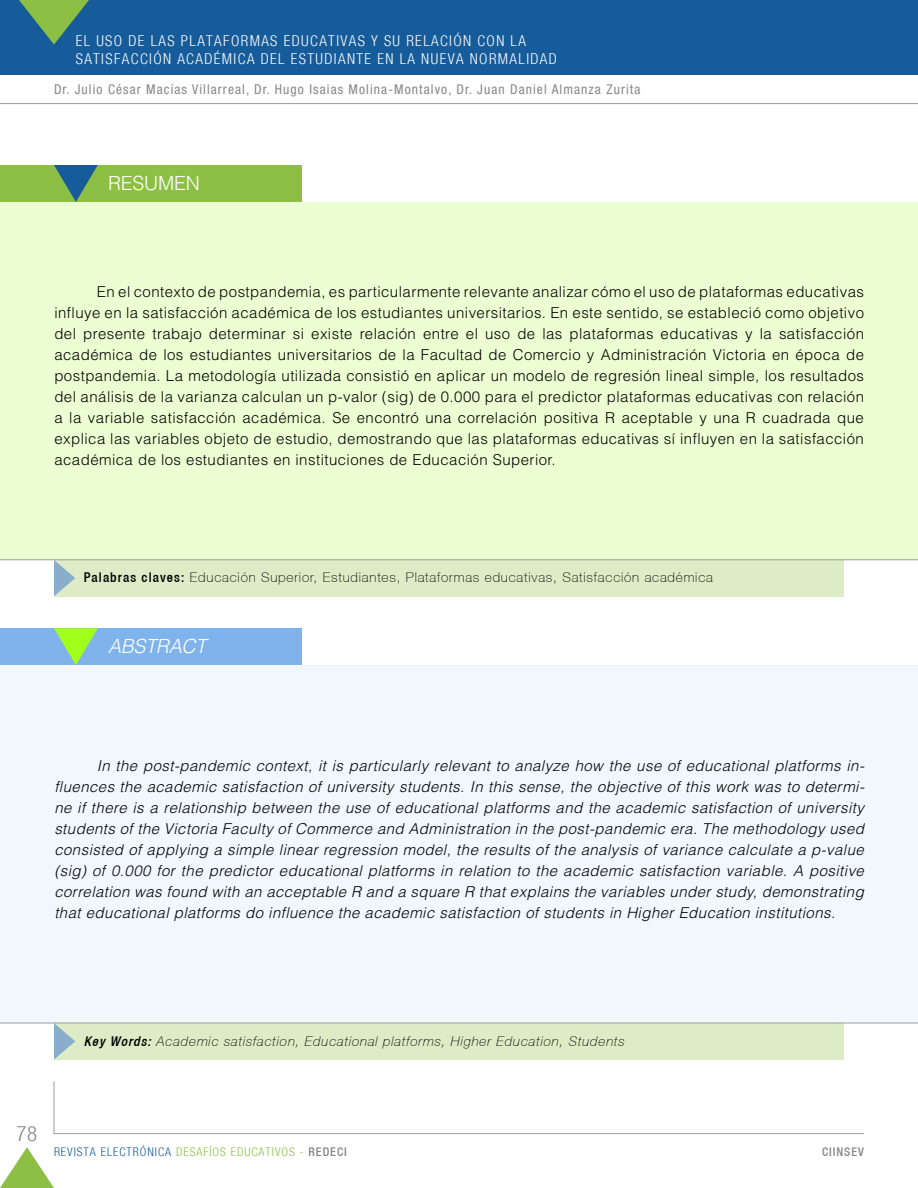
<style>
.page{position:relative;width:918px;height:1188px;background:#fff}
.page>*{position:absolute;margin:0;border:0;box-sizing:border-box;transform-origin:0 0}
.t1{font:300 condensed 21px "Helvetica Neue";color:#878787}
.t2{font:italic 300 19.5px "Helvetica LT Std";letter-spacing:-.01em;color:#fff}
.t3{font:300 19.5px "Helvetica LT Std";letter-spacing:-.01em;color:#fff}
.t4{font:300 15px/21px "Helvetica LT Std";letter-spacing:.03em;color:#000;text-align:justify}
.t5{font:italic 300 15px/21px "Helvetica LT Std";letter-spacing:.03em;color:#000;text-align:justify}
.t6{font:300 condensed 15px/18px "Helvetica Neue";letter-spacing:.095em;color:#fff}
.t7{font:100 13.5px "Helvetica Neue CE";letter-spacing:.06em;color:#000}
.t8{font:condensed 13.5px "Helvetica Neue LT Std";letter-spacing:.08em;color:#878787}
.t9{font:italic 100 13.5px "Helvetica Neue CE";letter-spacing:.06em;color:#000}
.t10{font:300 condensed 12px "Helvetica Neue";letter-spacing:.08em;color:#8dbf44}
.t11{font:500 condensed 12px "Helvetica 67";letter-spacing:.08em;color:#878787}
.s1{font-family:"Helvetica 67";font-weight:500;font-stretch:condensed}
.s2{color:#165b9a}
.s3{font-family:"Helvetica 67";font-weight:500;color:#878787}
</style>
<div class="page">
<div style="left:0;top:202px;width:918px;height:357px;background:#ecffd2"></div>
<div style="left:0;top:665px;width:918px;height:358px;background:#f2f7fd"></div>
<div style="left:0;top:165px;width:302px;height:37px;background:#8dbf44"></div>
<svg style="left:54px;top:165px;width:44px;height:37px"></svg>
<div style="left:0;top:628px;width:302px;height:37px;background:#80b3ec"></div>
<svg style="left:54px;top:628px;width:44px;height:37px"></svg>
<div style="left:54px;top:560px;width:789px;height:36px;background:#ddecc7"></div>
<svg style="left:54px;top:560px;width:21px;height:36px"></svg>
<hr style="left:0;top:559px;width:918px;height:1px;background:#9d9d9c">
<div style="left:54px;top:1023px;width:789px;height:36px;background:#ddecc7"></div>
<svg style="left:54px;top:1024px;width:21px;height:35px"></svg>
<hr style="left:0;top:1023px;width:918px;height:1px;background:#9d9d9c">
<div style="left:0;top:0;width:918px;height:75px;background:#165b9a"></div>
<hr style="left:0;top:103px;width:918px;height:1px;background:#9d9d9c">
<svg style="left:19px;top:0;width:70px;height:45px"></svg>
<svg style="left:53px;top:1081px;width:811px;height:53px"></svg>
<svg style="left:0;top:1147px;width:54px;height:41px"></svg>
<p class="t6" style="left:76px;top:31px;width:483px">EL USO DE LAS PLATAFORMAS EDUCATIVAS Y SU RELACIÓN CON LA<br>SATISFACCIÓN ACADÉMICA DEL ESTUDIANTE EN LA NUEVA NORMALIDAD</p>
<p class="t6" style="left:54px;top:32px;width:521px">IMPORTANCIA DE LA FORMACIÓN EN DESARROLLO DE HABILIDADES<br>SOCIOEMOCIONALES DESDE LA PERSPECT VA DE ESTUDIANTES DE INGENIERÍA</p>
<p class="t8" style="left:54px;top:81px;width:588px">Dr. Julio César Macías Villarreal, Dr. Hugo Isaias Molina-Montalvo, Dr. Juan Daniel Almanza Zurita</p>
<h2 class="t3" style="left:108px;top:171px;width:93px">RESUMEN</h2>
<p class="t4" style="left:54px;top:281px;width:811px;text-indent:43px">En el contexto de postpandemia, es particularmente relevante analizar cómo el uso de plataformas educativas influye en la satisfacción académica de los estudiantes universitarios. En este sentido, se estableció como objetivo del presente trabajo determinar si existe relación entre el uso de las plataformas educativas y la satisfacción académica de los estudiantes universitarios de la Facultad de Comercio y Administración Victoria en época de postpandemia. La metodología utilizada consistió en aplicar un modelo de regresión lineal simple, los resultados del análisis de la varianza calculan un p-valor (sig) de 0.000 para el predictor plataformas educativas con relación a la variable satisfacción académica. Se encontró una correlación positiva R aceptable y una R cuadrada que explica las variables objeto de estudio, demostrando que las plataformas educativas sí influyen en la satisfacción académica de los estudiantes en instituciones de Educación Superior.</p>
<p class="t7" style="left:84px;top:570px;width:631px"><span class="s1">Palabras claves:</span> Educación Superior, Estudiantes, Plataformas educativas, Satisfacción académica</p>
<h2 class="t2" style="left:108px;top:634px;width:100px">ABSTRACT</h2>
<p class="t5" style="left:54px;top:755px;width:812px;text-indent:43px">In the post-pandemic context, it is particularly relevant to analyze how the use of educational platforms in&shy;fluences the academic satisfaction of university students. In this sense, the objective of this work was to determi&shy;ne if there is a relationship between the use of educational platforms and the academic satisfaction of university students of the Victoria Faculty of Commerce and Administration in the post-pandemic era. The methodology used consisted of applying a simple linear regression model, the results of the analysis of variance calculate a p-value (sig) of 0.000 for the predictor educational platforms in relation to the academic satisfaction variable. A positive correlation was found with an acceptable R and a square R that explains the variables under study, demonstrating that educational platforms do influence the academic satisfaction of students in Higher Education institutions.</p>
<p class="t9" style="left:84px;top:1033px;width:542px"><span class="s1">Key Words:</span> Academic satisfaction, Educational platforms, Higher Education, Students</p>
<h1 class="t1" style="left:17px;top:1121px;width:22px">78</h1>
<p class="t10" style="left:54px;top:1145px;width:294px"><span class="s2">REVISTA ELECTRÓNICA</span> DESAFÍOS EDUCATIVOS - <span class="s3">REDECI</span></p>
<p class="t11" style="left:822px;top:1144px;width:43px">CIINSEV</p>
</div>
